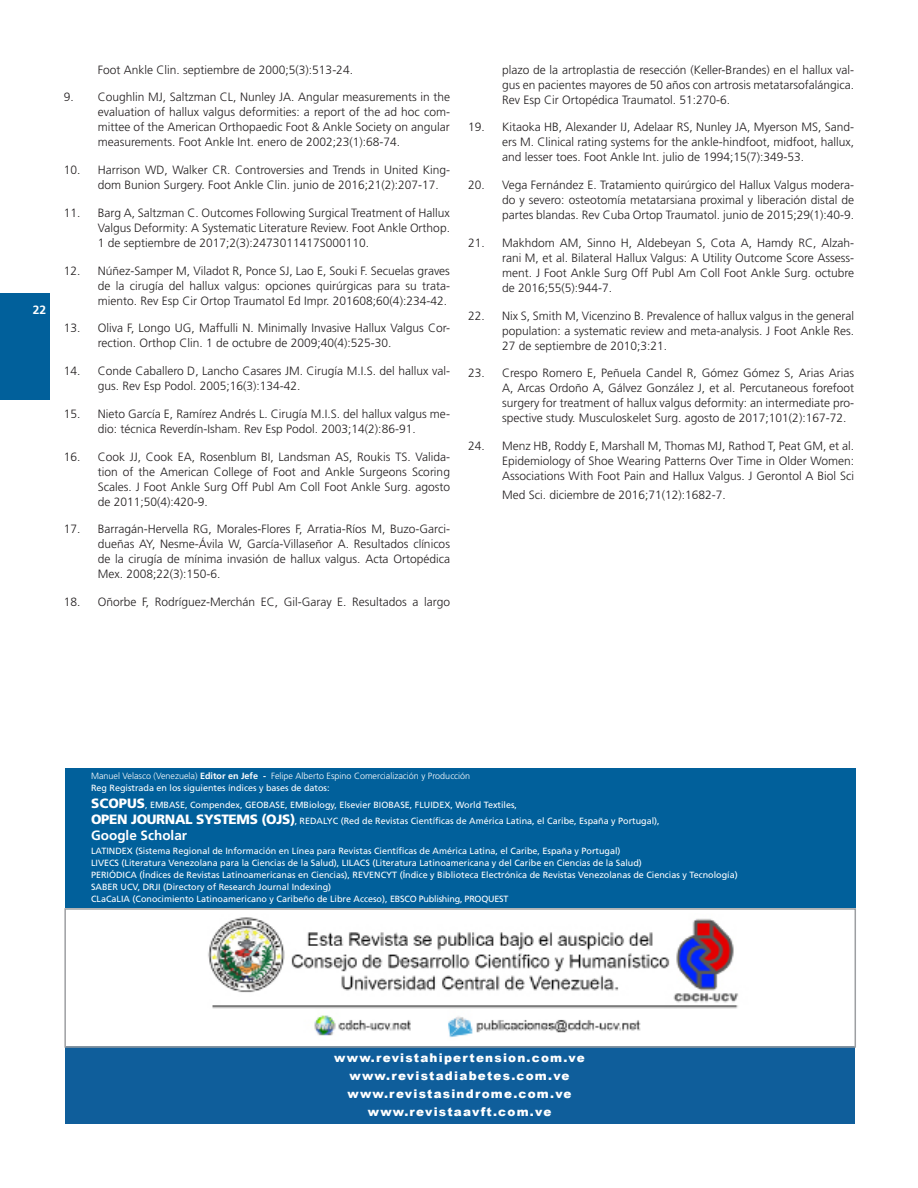
<style>
.page{position:relative;width:918px;height:1188px;background:#fff}
.page>*{position:absolute;margin:0;border:0;box-sizing:border-box;transform-origin:0 0}
.t1{font:700 13.5px "Frutiger";color:#fff}
.Bibliografía{font:300 12px/15px "Frutiger";color:#231f20;text-align:justify}
.t2{font:900 12px "Arial";letter-spacing:.1em;color:#fff}
.t3{font:700 12px "Frutiger";color:#fff}
.t4{font:9px "Frutiger";color:#fff}
.t5{font:300 9px "Frutiger";color:#fff}
.s1{font-weight:700}
.s2{font-weight:900;font-size:13.5px}
</style>
<div class="page">
<div style="left:0;top:293px;width:50px;height:107px;background:#01609b"></div>
<div style="left:66px;top:1047px;width:789px;height:77px;background:#0f5e9b"></div>
<img style="left:208px;top:917px;width:531px;height:121px">
<div style="left:64px;top:908px;width:792px;height:140px;border:2px solid #9d9fa2"></div>
<div style="left:65px;top:769px;width:790px;height:139px;background:#01609b"></div>
<p class="t3" style="left:33px;top:303px;width:15px">22</p>
<p class="Bibliografía" style="left:98px;top:62px;width:257px">Foot Ankle Clin. septiembre de 2000;5(3):513-24.</p>
<p class="Bibliografía" style="left:98px;top:90px;width:354px;text-indent:-34px">9. Coughlin MJ, Saltzman CL, Nunley JA. Angular measurements in the evaluation of hallux valgus deformities: a report of the ad hoc com&shy;mittee of the American Orthopaedic Foot &amp; Ankle Society on angular measurements. Foot Ankle Int. enero de 2002;23(1):68-74.</p>
<p class="Bibliografía" style="left:98px;top:163px;width:354px;text-indent:-34px">10. Harrison WD, Walker CR. Controversies and Trends in United King&shy;dom Bunion Surgery. Foot Ankle Clin. junio de 2016;21(2):207-17.</p>
<p class="Bibliografía" style="left:98px;top:205px;width:354px;text-indent:-34px">11. Barg A, Saltzman C. Outcomes Following Surgical Treatment of Hallux Valgus Deformity: A Systematic Literature Review. Foot Ankle Orthop.<br>1 de septiembre de 2017;2(3):2473011417S000110.</p>
<p class="Bibliografía" style="left:98px;top:263px;width:354px;text-indent:-34px">12. Núñez-Samper M, Viladot R, Ponce SJ, Lao E, Souki F. Secuelas graves de la cirugía del hallux valgus: opciones quirúrgicas para su trata&shy;miento. Rev Esp Cir Ortop Traumatol Ed Impr. 201608;60(4):234-42.</p>
<p class="Bibliografía" style="left:98px;top:321px;width:354px;text-indent:-34px">13. Oliva F, Longo UG, Maffulli N. Minimally Invasive Hallux Valgus Cor&shy;rection. Orthop Clin. 1 de octubre de 2009;40(4):525-30.</p>
<p class="Bibliografía" style="left:98px;top:364px;width:354px;text-indent:-34px">14. Conde Caballero D, Lancho Casares JM. Cirugía M.I.S. del hallux val&shy;gus. Rev Esp Podol. 2005;16(3):134-42.</p>
<p class="Bibliografía" style="left:64px;top:406px;width:388px;text-align:center">15. Nieto García E, Ramírez Andrés L. Cirugía M.I.S. del hallux valgus me&shy;dio: técnica Reverdín-Isham. Rev Esp Podol. 2003;14(2):86-91.</p>
<p class="Bibliografía" style="left:98px;top:449px;width:354px;text-indent:-34px">16. Cook JJ, Cook EA, Rosenblum BI, Landsman AS, Roukis TS. Valida&shy;tion of the American College of Foot and Ankle Surgeons Scoring Scales. J Foot Ankle Surg Off Publ Am Coll Foot Ankle Surg. agosto de 2011;50(4):420-9.</p>
<p class="Bibliografía" style="left:98px;top:522px;width:354px;text-indent:-34px">17. Barragán-Hervella RG, Morales-Flores F, Arratia-Ríos M, Buzo-Garci&shy;dueñas AY, Nesme-Ávila W, García-Villaseñor A. Resultados clínicos de la cirugía de mínima invasión de hallux valgus. Acta Ortopédica Mex. 2008;22(3):150-6.</p>
<p class="Bibliografía" style="left:64px;top:595px;width:388px">18. Oñorbe F, Rodríguez-Merchán EC, Gil-Garay E. Resultados a largo</p>
<p class="Bibliografía" style="left:502px;top:62px;width:354px">plazo de la artroplastia de resección (Keller-Brandes) en el hallux val&shy;gus en pacientes mayores de 50 años con artrosis metatarsofalángica.<br>Rev Esp Cir Ortopédica Traumatol. 51:270-6.</p>
<p class="Bibliografía" style="left:502px;top:120px;width:354px;text-indent:-34px">19. Kitaoka HB, Alexander IJ, Adelaar RS, Nunley JA, Myerson MS, Sand&shy;ers M. Clinical rating systems for the ankle-hindfoot, midfoot, hallux, and lesser toes. Foot Ankle Int. julio de 1994;15(7):349-53.</p>
<p class="Bibliografía" style="left:502px;top:178px;width:354px;text-indent:-34px">20. Vega Fernández E. Tratamiento quirúrgico del Hallux Valgus modera&shy;do y severo: osteotomía metatarsiana proximal y liberación distal de partes blandas. Rev Cuba Ortop Traumatol. junio de 2015;29(1):40-9.</p>
<p class="Bibliografía" style="left:502px;top:235px;width:354px;text-indent:-34px">21. Makhdom AM, Sinno H, Aldebeyan S, Cota A, Hamdy RC, Alzah&shy;rani M, et al. Bilateral Hallux Valgus: A Utility Outcome Score Assess&shy;ment. J Foot Ankle Surg Off Publ Am Coll Foot Ankle Surg. octubre de 2016;55(5):944-7.</p>
<p class="Bibliografía" style="left:502px;top:308px;width:354px;text-indent:-34px">22. Nix S, Smith M, Vicenzino B. Prevalence of hallux valgus in the general population: a systematic review and meta-analysis. J Foot Ankle Res.<br>27 de septiembre de 2010;3:21.</p>
<p class="Bibliografía" style="left:502px;top:366px;width:354px;text-indent:-34px">23. Crespo Romero E, Peñuela Candel R, Gómez Gómez S, Arias Arias A, Arcas Ordoño A, Gálvez González J, et al. Percutaneous forefoot surgery for treatment of hallux valgus deformity: an intermediate pro&shy;spective study. Musculoskelet Surg. agosto de 2017;101(2):167-72.</p>
<p class="Bibliografía" style="left:502px;top:439px;width:354px;text-indent:-34px">24. Menz HB, Roddy E, Marshall M, Thomas MJ, Rathod T, Peat GM, et al.<br>Epidemiology of Shoe Wearing Patterns Over Time in Older Women:<br>Associations With Foot Pain and Hallux Valgus. J Gerontol A Biol Sci</p>
<p class="Bibliografía" style="left:502px;top:488px;width:225px">Med Sci. diciembre de 2016;71(12):1682-7.</p>
<p class="t5" style="left:91px;top:771px;width:381px">Manuel Velasco (Venezuela) <span class="s1">Editor en Jefe -</span> Felipe Alberto Espino Comercialización y Producción</p>
<p class="t4" style="left:91px;top:783px;width:240px">Reg Registrada en los siguientes índices y bases de datos:</p>
<p class="t4" style="left:91px;top:799px;width:427px"><span class="s2">SCOPUS</span>, EMBASE, Compendex, GEOBASE, EMBiology, Elsevier BIOBASE, FLUIDEX, World Textiles,</p>
<p class="t4" style="left:91px;top:816px;width:570px"><span class="s2">OPEN JOURNAL SYSTEMS (OJS)</span>, REDALYC (Red de Revistas Científicas de América Latina, el Caribe, España y Portugal),</p>
<p class="t1" style="left:91px;top:827px;width:98px">Google Scholar</p>
<p class="t4" style="left:91px;top:845px;width:531px">LATINDEX (Sistema Regional de Información en Línea para Revistas Científicas de América Latina, el Caribe, España y Portugal)</p>
<p class="t4" style="left:91px;top:857px;width:552px">LIVECS (Literatura Venezolana para la Ciencias de la Salud), LILACS (Literatura Latinoamericana y del Caribe en Ciencias de la Salud)</p>
<p class="t4" style="left:91px;top:869px;width:648px">PERIÓDICA (Índices de Revistas Latinoamericanas en Ciencias), REVENCYT (Índice y Biblioteca Electrónica de Revistas Venezolanas de Ciencias y Tecnología)</p>
<p class="t4" style="left:91px;top:881px;width:242px">SABER UCV, DRJI (Directory of Research Journal Indexing)</p>
<p class="t4" style="left:91px;top:893px;width:419px">CLaCaLIA (Conocimiento Latinoamericano y Caribeño de Libre Acceso), EBSCO Publishing, PROQUEST</p>
<p class="t2" style="left:334px;top:1049px;width:252px">www.revistahipertension.com.ve</p>
<p class="t2" style="left:350px;top:1067px;width:221px">www.revistadiabetes.com.ve</p>
<p class="t2" style="left:348px;top:1085px;width:226px">www.revistasindrome.com.ve</p>
<p class="t2" style="left:368px;top:1103px;width:185px">www.revistaavft.com.ve</p>
</div>
